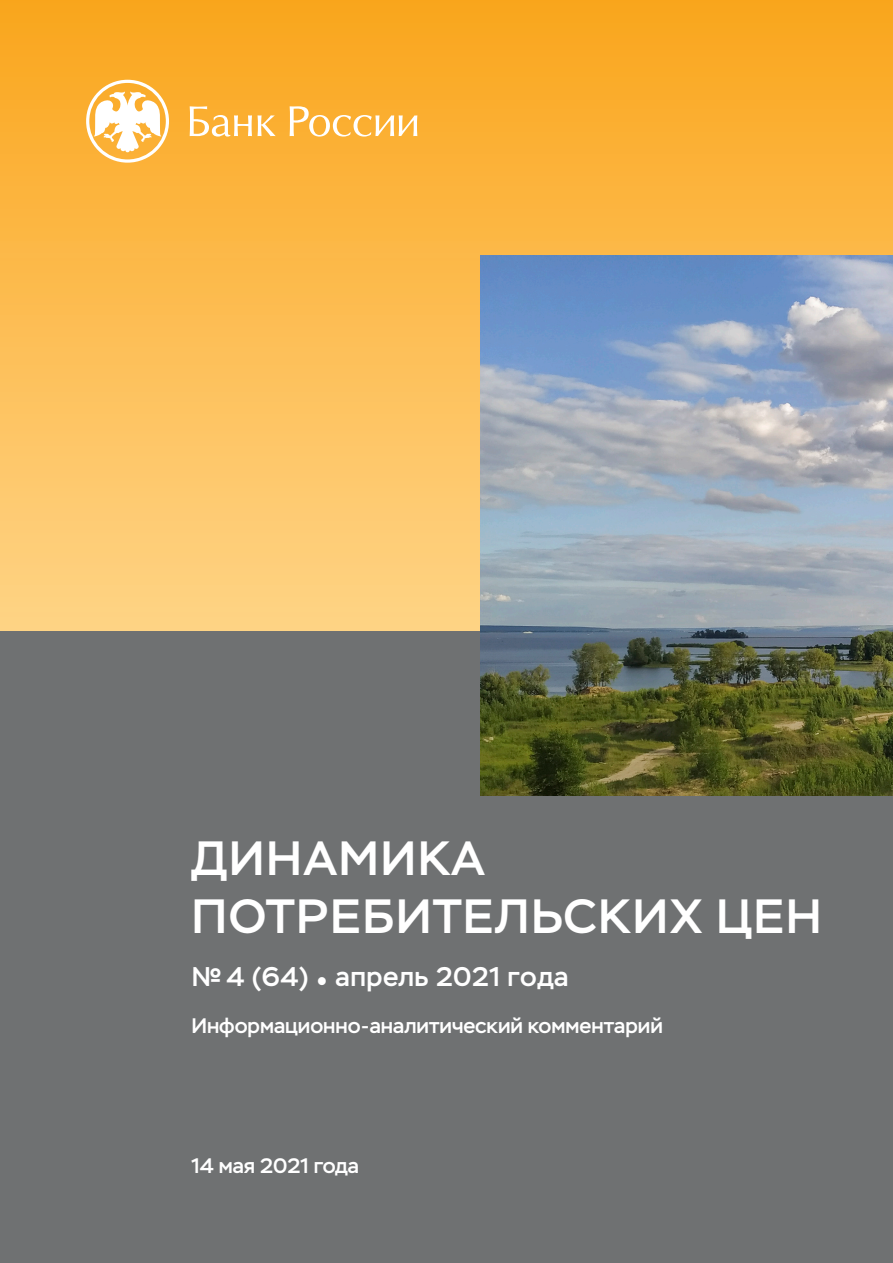
<style>
.page{position:relative;width:893px;height:1263px;background:#fff}
.page>*{position:absolute;margin:0;border:0;box-sizing:border-box;transform-origin:0 0}
.Текст{font:500 48px/57.6px "Stem";letter-spacing:.03em;color:#fff}
.t1{font:500 27px "Stem";letter-spacing:.02em;color:#fff}
.Текст-2{font:500 21px "Stem";color:#fff}
</style>
<div class="page">
<div style="left:0;top:0;width:893px;height:631px;background:linear-gradient(to bottom,#faa61c,#ffd487)"></div>
<div style="left:0;top:631px;width:893px;height:632px;background:#6f7172"></div>
<svg style="left:86px;top:80px;width:83px;height:83px"></svg>
<svg style="left:190px;top:106px;width:62px;height:31px"></svg>
<svg style="left:258px;top:115px;width:18px;height:21px"></svg>
<svg style="left:290px;top:106px;width:127px;height:31px"></svg>
<img style="left:480px;top:255px;width:413px;height:540px">
<p class="Текст" style="left:192px;top:830px;width:632px">ДИНАМИКА<br>ПОТРЕБИТЕЛЬСКИХ ЦЕН</p>
<p class="t1" style="left:191px;top:960px;width:379px">№4 (64) • апрель 2021 года</p>
<p class="Текст-2" style="left:191px;top:1012px;width:473px">Информационно-аналитический комментарий</p>
<p class="Текст-2" style="left:191px;top:1153px;width:169px">14 мая 2021 года</p>
</div>
